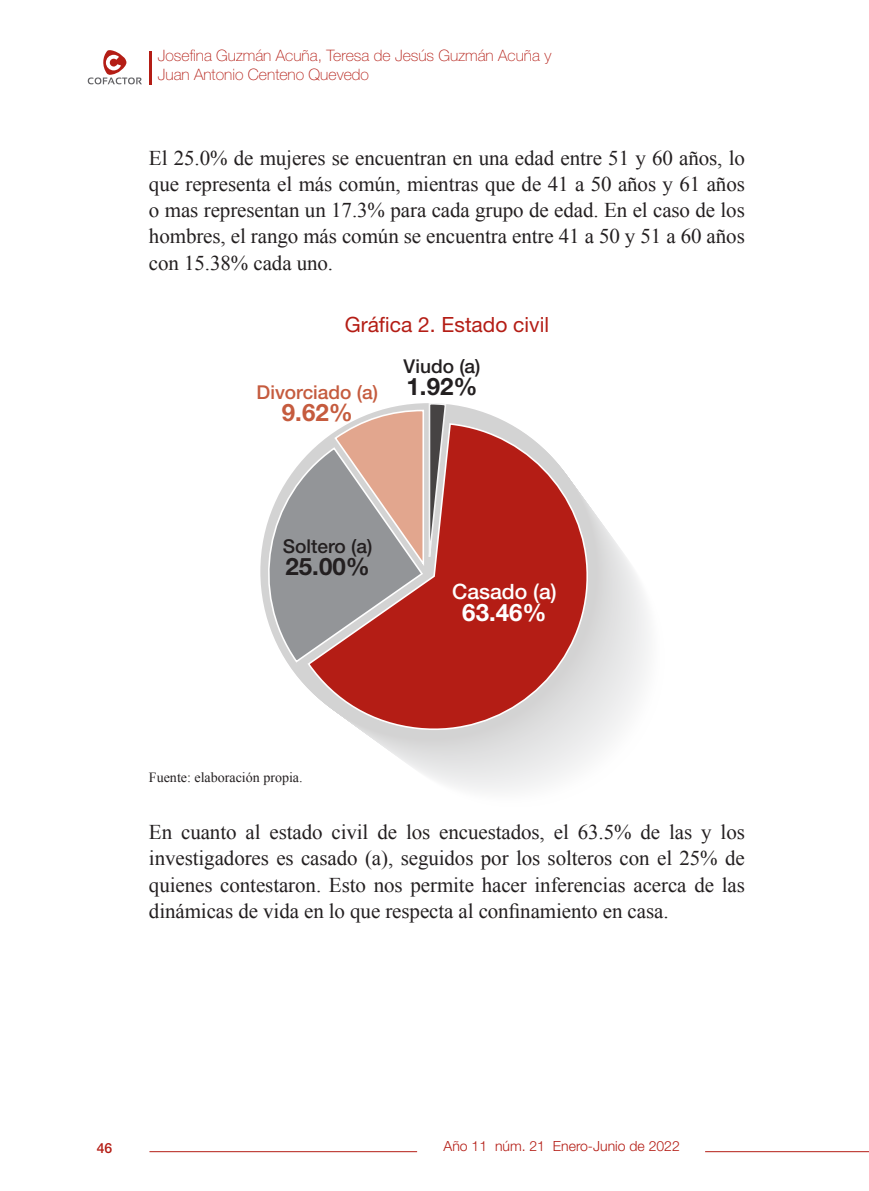
<style>
.page{position:relative;width:869px;height:1191px;background:#fff}
.page>*{position:absolute;margin:0;border:0;box-sizing:border-box;transform-origin:0 0}
.t1{font:700 24.15px "Helvetica Neue LT Std";color:#231f20}
.t2{font:700 24.15px "Helvetica Neue LT Std";color:#fff}
.t3{font:700 24.15px "Helvetica Neue LT Std";color:#c55b3e}
.t4{font:500 21.18px "Helvetica Neue LT Std";color:#fff}
.t5{font:21px/26.2px "Times New Roman";letter-spacing:-.005em;color:#231f20;text-align:justify}
.t6{font:21px "Helvetica Neue LT Std";color:#b41d15}
.t7{font:500 19.07px/25.7px "Helvetica Neue LT Std";color:#c55b3e;text-align:right}
.t8{font:500 19.07px "Helvetica Neue LT Std";color:#231f20}
.t9{font:100 15.75px/19.2px "Helvetica Neue LT Std";color:#b41d15}
.t10{font:300 14px "Helvetica Neue LT Std";color:#b41d15}
.t11{font:14px "Times New Roman";color:#231f20}
.t12{font:500 14px "Helvetica Neue LT Std";color:#b41d15}
.s1{color:#231f20}
</style>
<div class="page">
<hr style="left:149px;top:51px;width:2px;height:33px;background:#b41d15">
<svg style="left:88px;top:50px;width:54px;height:34px"></svg>
<hr style="left:704px;top:1151px;width:164px;height:1px;background:#b41d15">
<hr style="left:149px;top:1151px;width:268px;height:1px;background:#b41d15">
<svg style="left:306px;top:422px;width:289px;height:315px;background:#c35c56"></svg>
<svg style="left:260px;top:403px;width:186px;height:260px"></svg>
<p class="t9" style="left:158px;top:45px;width:395px">Josefina Guzmán Acuña, Teresa de Jesús Guzmán Acuña y<br>Juan Antonio Centeno Quevedo</p>
<p class="t5" style="left:149px;top:144px;width:597px">El 25.0% de mujeres se encuentran en una edad entre 51 y 60 años, lo que representa el más común, mientras que de 41 a 50 años y 61 años o mas representan un 17.3% para cada grupo de edad. En el caso de los hombres, el rango más común se encuentra entre 41 a 50 y 51 a 60 años con 15.38% cada uno.</p>
<p class="t6" style="left:344px;top:312px;width:206px">Gráfica 2. Estado civil</p>
<p class="t7" style="left:256px;top:353px;width:225px"><span class="s1">Viudo (a)<br></span>Divorciado (a) <sup>1.92%</sup></p>
<p class="t3" style="left:282px;top:397px;width:72px">9.62%</p>
<p class="t8" style="left:283px;top:535px;width:91px">Soltero (a)</p>
<p class="t1" style="left:285px;top:551px;width:86px">25.00%</p>
<p class="t4" style="left:452px;top:578px;width:106px">Casado (a)</p>
<p class="t2" style="left:462px;top:597px;width:86px">63.46%</p>
<p class="t11" style="left:149px;top:767px;width:155px">Fuente: elaboración propia.</p>
<p class="t5" style="left:149px;top:818px;width:597px">En cuanto al estado civil de los encuestados, el 63.5% de las y los investigadores es casado (a), seguidos por los solteros con el 25% de quienes contestaron. Esto nos permite hacer inferencias acerca de las dinámicas de vida en lo que respecta al confinamiento en casa.</p>
<p class="t12" style="left:97px;top:1139px;width:17px">46</p>
<p class="t10" style="left:443px;top:1137px;width:238px">Año 11 núm. 21 Enero-Junio de 2022</p>
</div>
